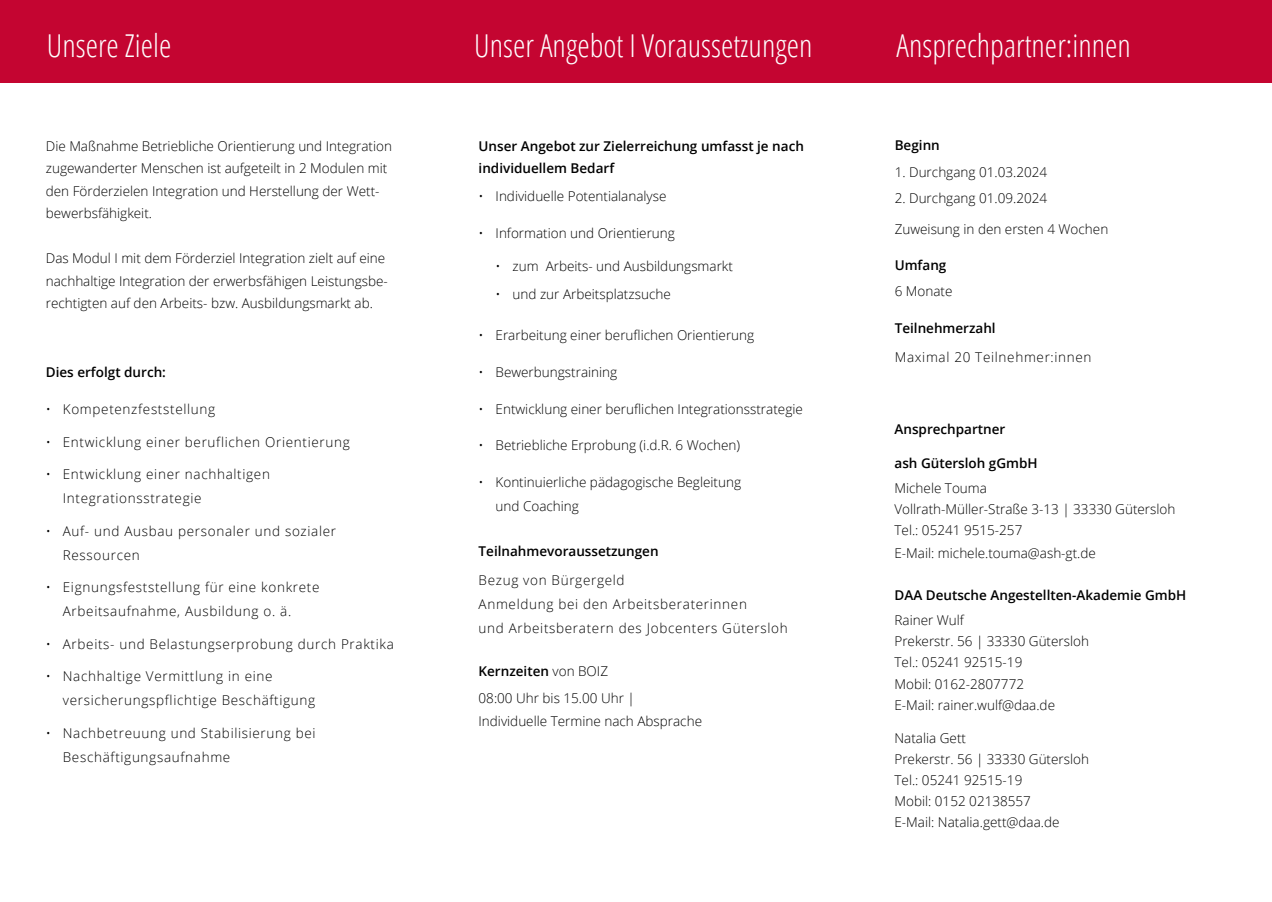
<style>
.page{position:relative;width:1272px;height:902px;background:#fff}
.page>*{position:absolute;margin:0;border:0;box-sizing:border-box;transform-origin:0 0}
.Überschrift_1{font:300 condensed 31.5px "Open Sans";color:#fff}
.Fließtext_1__9_pt{font:300 13.5px/21px "Open Sans";color:#000}
.Fließtext_1__9_pt-2{font:300 13.5px/24px "Open Sans";letter-spacing:.05em;color:#000}
.Fließtext_1__light___9___Zeile_15{font:300 13.5px "Open Sans";color:#000}
.Fließtext_1__9_pt-3{font:600 13.5px "Open Sans";color:#000}
.Aufzählung{font:300 13.5px "Open Sans";color:#000}
.Aufzählung-2{font:600 13.5px "Open Sans";color:#000}
.Aufzählung-3{font:300 13.5px "Open Sans";letter-spacing:.05em;color:#000}
.s1{font-weight:300}
</style>
<div class="page">
<div style="left:0;top:0;width:1271px;height:82px;background:#c40531"></div>
<p class="Überschrift_1" style="left:47px;top:24px;width:126px">Unsere Ziele</p>
<p class="Überschrift_1" style="left:474px;top:24px;width:340px">Unser Angebot I Voraussetzungen</p>
<p class="Überschrift_1" style="left:896px;top:24px;width:236px">Ansprechpartner:innen</p>
<p class="Fließtext_1__light___9___Zeile_15" style="left:46px;top:136px;width:348px">Die Maßnahme Betriebliche Orientierung und Integration</p>
<p class="Fließtext_1__light___9___Zeile_15" style="left:46px;top:159px;width:343px">zugewanderter Menschen ist aufgeteilt in 2 Modulen mit</p>
<p class="Fließtext_1__light___9___Zeile_15" style="left:46px;top:181px;width:335px">den Förderzielen Integration und Herstellung der Wett-</p>
<p class="Fließtext_1__light___9___Zeile_15" style="left:46px;top:204px;width:108px">bewerbsfähigkeit.</p>
<p class="Fließtext_1__light___9___Zeile_15" style="left:46px;top:249px;width:341px">Das Modul I mit dem Förderziel Integration zielt auf eine</p>
<p class="Fließtext_1__light___9___Zeile_15" style="left:46px;top:271px;width:344px">nachhaltige Integration der erwerbsfähigen Leistungsbe-</p>
<p class="Fließtext_1__light___9___Zeile_15" style="left:46px;top:294px;width:329px">rechtigten auf den Arbeits- bzw. Ausbildungsmarkt ab.</p>
<p class="Fließtext_1__9_pt-3" style="left:46px;top:363px;width:122px">Dies erfolgt durch:</p>
<p class="Fließtext_1__9_pt-2" style="left:46px;top:397px;width:171px">• Kompetenzfeststellung</p>
<p class="Fließtext_1__9_pt-2" style="left:46px;top:429px;width:305px">• Entwicklung einer beruflichen Orientierung</p>
<p class="Fließtext_1__9_pt-2" style="left:63px;top:462px;width:209px;text-indent:-17px">• Entwicklung einer nachhaltigen<br>Integrationsstrategie</p>
<p class="Fließtext_1__9_pt-2" style="left:63px;top:518px;width:275px;text-indent:-17px">• Auf- und Ausbau personaler und sozialer<br>Ressourcen</p>
<p class="Fließtext_1__9_pt-2" style="left:63px;top:575px;width:258px;text-indent:-17px">• Eignungsfeststellung für eine konkrete<br>Arbeitsaufnahme, Ausbildung o. ä.</p>
<p class="Fließtext_1__9_pt-2" style="left:46px;top:631px;width:349px">• Arbeits- und Belastungserprobung durch Praktika</p>
<p class="Fließtext_1__9_pt-2" style="left:63px;top:664px;width:254px;text-indent:-17px">• Nachhaltige Vermittlung in eine versicherungspflichtige Beschäftigung</p>
<p class="Fließtext_1__9_pt-2" style="left:63px;top:720px;width:254px;text-indent:-17px">• Nachbetreuung und Stabilisierung bei<br>Beschäftigungsaufnahme</p>
<p class="Fließtext_1__9_pt-3" style="left:478px;top:136px;width:327px">Unser Angebot zur Zielerreichung umfasst je nach</p>
<p class="Fließtext_1__9_pt-3" style="left:478px;top:159px;width:137px">individuellem Bedarf</p>
<p class="Fließtext_1__9_pt" style="left:478px;top:185px;width:189px">• Individuelle Potentialanalyse</p>
<p class="Fließtext_1__9_pt" style="left:478px;top:222px;width:198px">• Information und Orientierung</p>
<p class="Fließtext_1__9_pt" style="left:495px;top:255px;width:239px">• zum Arbeits- und Ausbildungsmarkt</p>
<p class="Fließtext_1__9_pt" style="left:495px;top:283px;width:177px">• und zur Arbeitsplatzsuche</p>
<p class="Fließtext_1__9_pt" style="left:478px;top:324px;width:277px">• Erarbeitung einer beruflichen Orientierung</p>
<p class="Fließtext_1__9_pt" style="left:478px;top:361px;width:140px">• Bewerbungstraining</p>
<p class="Fließtext_1__9_pt" style="left:478px;top:398px;width:326px">• Entwicklung einer beruflichen Integrationsstrategie</p>
<p class="Fließtext_1__9_pt" style="left:478px;top:434px;width:263px">• Betriebliche Erprobung (i.d.R. 6 Wochen)</p>
<p class="Fließtext_1__9_pt" style="left:495px;top:470px;width:247px;line-height:24px;text-indent:-17px">• Kontinuierliche pädagogische Begleitung und Coaching</p>
<p class="Fließtext_1__9_pt-3" style="left:478px;top:542px;width:181px">Teilnahmevoraussetzungen</p>
<p class="Fließtext_1__9_pt-2" style="left:478px;top:567px;width:311px">Bezug von Bürgergeld<br>Anmeldung bei den Arbeitsberaterinnen<br>und Arbeitsberatern des Jobcenters Gütersloh</p>
<p class="Fließtext_1__9_pt-3" style="left:478px;top:662px;width:131px">Kernzeiten <span class="s1">von BOIZ</span></p>
<p class="Fließtext_1__9_pt" style="left:478px;top:686px;width:225px;line-height:22.5px">08:00 Uhr bis 15.00 Uhr |<br>Individuelle Termine nach Absprache</p>
<p class="Aufzählung-2" style="left:894px;top:136px;width:47px">Beginn</p>
<p class="Aufzählung" style="left:894px;top:162px;width:154px">1. Durchgang 01.03.2024</p>
<p class="Aufzählung" style="left:894px;top:189px;width:154px">2. Durchgang 01.09.2024</p>
<p class="Aufzählung" style="left:894px;top:220px;width:215px">Zuweisung in den ersten 4 Wochen</p>
<p class="Aufzählung-2" style="left:894px;top:255px;width:53px">Umfang</p>
<p class="Aufzählung" style="left:894px;top:282px;width:59px">6 Monate</p>
<p class="Aufzählung-2" style="left:894px;top:319px;width:102px">Teilnehmerzahl</p>
<p class="Aufzählung-3" style="left:894px;top:347px;width:198px">Maximal 20 Teilnehmer:innen</p>
<p class="Fließtext_1__9_pt-3" style="left:894px;top:420px;width:112px">Ansprechpartner</p>
<p class="Fließtext_1__9_pt-3" style="left:894px;top:454px;width:145px">ash Gütersloh gGmbH</p>
<p class="Fließtext_1__9_pt" style="left:894px;top:477px;width:282px">Michele Touma<br>Vollrath-Müller-Straße 3-13 | 33330 Gütersloh<br>Tel.: 05241 9515-257</p>
<p class="Fließtext_1__9_pt" style="left:894px;top:542px;width:203px">E-Mail: michele.touma@ash-gt.de</p>
<p class="Fließtext_1__9_pt-3" style="left:894px;top:586px;width:293px">DAA Deutsche Angestellten-Akademie GmbH</p>
<p class="Fließtext_1__9_pt" style="left:894px;top:609px;width:196px">Rainer Wulf<br>Prekerstr. 56 | 33330 Gütersloh<br>Tel.: 05241 92515-19<br>Mobil: 0162-2807772<br>E-Mail: rainer.wulf@daa.de</p>
<p class="Fließtext_1__9_pt" style="left:894px;top:727px;width:196px">Natalia Gett<br>Prekerstr. 56 | 33330 Gütersloh<br>Tel.: 05241 92515-19<br>Mobil: 0152 02138557<br>E-Mail: Natalia.gett@daa.de</p>
</div>
